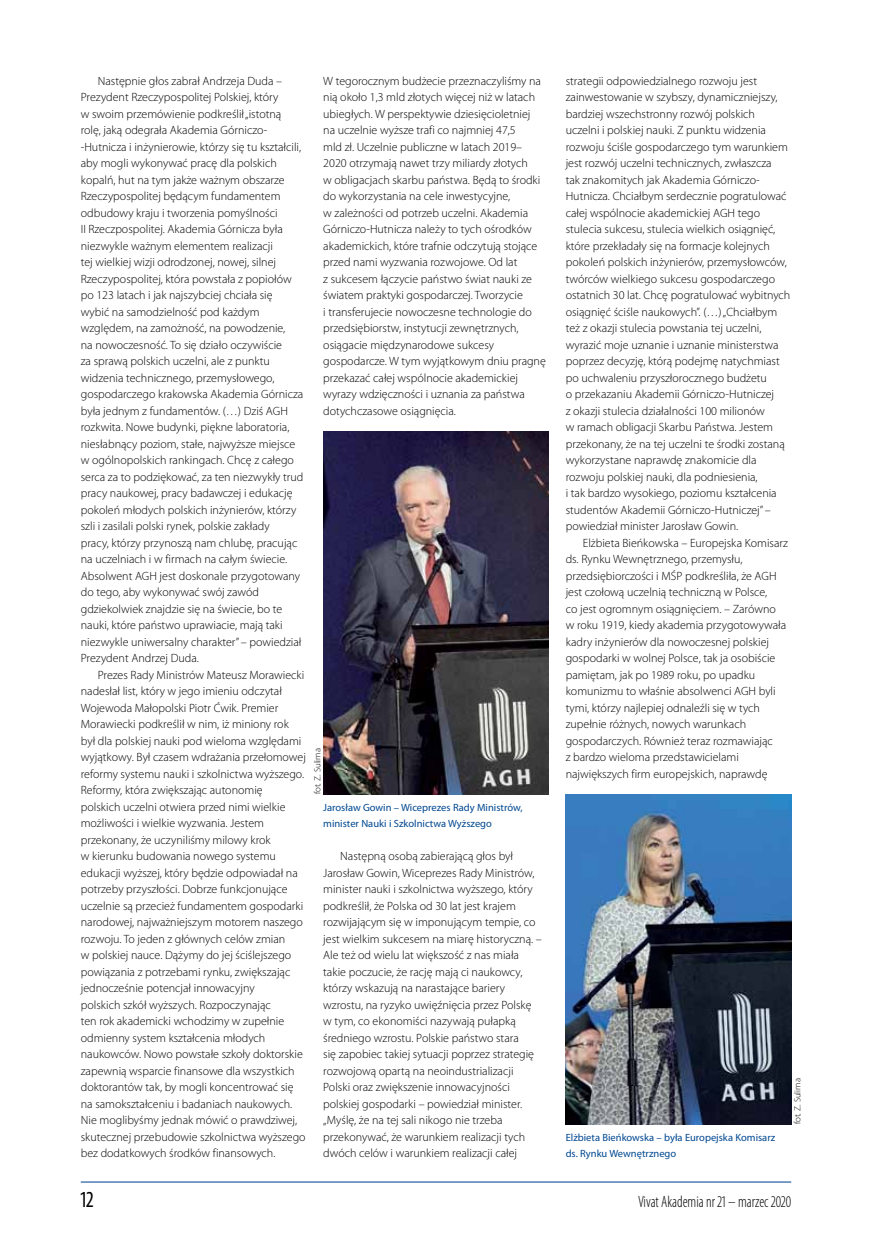
<style>
.page{position:relative;width:872px;height:1242px;background:#fff}
.page>*{position:absolute;margin:0;border:0;box-sizing:border-box;transform-origin:0 0}
.t1{font:condensed 23.1px "Myriad Pro";color:#000;scale:.91 1}
.t2{font:300 condensed 16.5px "Myriad Pro";color:#000;scale:.91 1}
.t3{font:300 12px/16.5px "Myriad Pro";color:#000}
.t4{font:10.5px/16.5px "Myriad Pro";color:#004892}
.t5{font:300 9px "Myriad Pro";color:#000}
</style>
<div class="page">
<hr style="left:81px;top:1181px;width:710px;height:1px;background:#004892">
<img style="left:323px;top:431px;width:226px;height:363px">
<img style="left:566px;top:794px;width:225px;height:330px">
<p class="t3" style="left:81px;top:72px;width:224px;text-indent:17px">Następnie głos zabrał Andrzeja Duda – Prezydent Rzeczypospolitej Polskiej, który<br>w swoim przemówienie podkreślił „istotną rolę, jaką odegrała Akademia Górniczo-Hutnicza i inżynierowie, którzy się tu kształcili, aby mogli wykonywać pracę dla polskich kopalń, hut na tym jakże ważnym obszarze Rzeczypospolitej będącym fundamentem odbudowy kraju i tworzenia pomyślności<br>II Rzeczpospolitej. Akademia Górnicza była niezwykle ważnym elementem realizacji<br>tej wielkiej wizji odrodzonej, nowej, silnej Rzeczypospolitej, która powstała z popiołów po 123 latach i jak najszybciej chciała się wybić na samodzielność pod każdym względem, na zamożność, na powodzenie,<br>na nowoczesność. To się działo oczywiście<br>za sprawą polskich uczelni, ale z punktu widzenia technicznego, przemysłowego, gospodarczego krakowska Akademia Górnicza była jednym z fundamentów. (…) Dziś AGH rozkwita. Nowe budynki, piękne laboratoria, niesłabnący poziom, stałe, najwyższe miejsce w ogólnopolskich rankingach. Chcę z całego serca za to podziękować, za ten niezwykły trud pracy naukowej, pracy badawczej i edukację pokoleń młodych polskich inżynierów, którzy szli i zasilali polski rynek, polskie zakłady<br>pracy, którzy przynoszą nam chlubę, pracując na uczelniach i w firmach na całym świecie.<br>Absolwent AGH jest doskonale przygotowany do tego, aby wykonywać swój zawód gdziekolwiek znajdzie się na świecie, bo te nauki, które państwo uprawiacie, mają taki niezwykle uniwersalny charakter”– powiedział Prezydent Andrzej Duda.</p>
<p class="t3" style="left:81px;top:666px;width:226px;text-indent:17px">Prezes Rady Ministrów Mateusz Morawiecki nadesłał list, który w jego imieniu odczytał Wojewoda Małopolski Piotr Ćwik. Premier Morawiecki podkreślił w nim, iż miniony rok był dla polskiej nauki pod wieloma względami wyjątkowy. Był czasem wdrażania przełomowej reformy systemu nauki i szkolnictwa wyższego.<br>Reformy, która zwiększając autonomię<br>polskich uczelni otwiera przed nimi wielkie możliwości i wielkie wyzwania. Jestem przekonany, że uczyniliśmy milowy krok<br>w kierunku budowania nowego systemu edukacji wyższej, który będzie odpowiadał na potrzeby przyszłości. Dobrze funkcjonujące uczelnie są przecież fundamentem gospodarki narodowej, najważniejszym motorem naszego rozwoju. To jeden z głównych celów zmian<br>w polskiej nauce. Dążymy do jej ściślejszego powiązania z potrzebami rynku, zwiększając jednocześnie potencjał innowacyjny<br>polskich szkół wyższych. Rozpoczynając<br>ten rok akademicki wchodzimy w zupełnie odmienny system kształcenia młodych naukowców. Nowo powstałe szkoły doktorskie zapewnią wsparcie finansowe dla wszystkich doktorantów tak, by mogli koncentrować się na samokształceniu i badaniach naukowych.<br>Nie moglibyśmy jednak mówić o prawdziwej, skutecznej przebudowie szkolnictwa wyższego bez dodatkowych środków finansowych.</p>
<p class="t3" style="left:323px;top:72px;width:224px">W tegorocznym budżecie przeznaczyliśmy na nią około 1,3 mld złotych więcej niż w latach ubiegłych. W perspektywie dziesięcioletniej<br>na uczelnie wyższe trafi co najmniej 47,5<br>mld zł. Uczelnie publiczne w latach 2019– 2020 otrzymają nawet trzy miliardy złotych<br>w obligacjach skarbu państwa. Będą to środki do wykorzystania na cele inwestycyjne,<br>w zależności od potrzeb uczelni. Akademia Górniczo-Hutnicza należy to tych ośrodków akademickich, które trafnie odczytują stojące przed nami wyzwania rozwojowe. Od lat<br>z sukcesem łączycie państwo świat nauki ze światem praktyki gospodarczej. Tworzycie<br>i transferujecie nowoczesne technologie do przedsiębiorstw, instytucji zewnętrznych, osiągacie międzynarodowe sukcesy gospodarcze. W tym wyjątkowym dniu pragnę przekazać całej wspólnocie akademickiej wyrazy wdzięczności i uznania za państwa dotychczasowe osiągnięcia.</p>
<p class="t5" style="left:313px;top:794px;width:48px;rotate:-90deg">fot. Z. Sulima</p>
<p class="t4" style="left:323px;top:799px;width:201px">Jarosław Gowin – Wiceprezes Rady Ministrów, minister Nauki i Szkolnictwa Wyższego</p>
<p class="t3" style="left:323px;top:848px;width:220px;text-indent:17px">Następną osobą zabierającą głos był Jarosław Gowin, Wiceprezes Rady Ministrów, minister nauki i szkolnictwa wyższego, który podkreślił, że Polska od 30 lat jest krajem rozwijającym się w imponującym tempie, co jest wielkim sukcesem na miarę historyczną. – Ale też od wielu lat większość z nas miała takie poczucie, że rację mają ci naukowcy, którzy wskazują na narastające bariery wzrostu, na ryzyko uwięźnięcia przez Polskę w tym, co ekonomiści nazywają pułapką średniego wzrostu. Polskie państwo stara<br>się zapobiec takiej sytuacji poprzez strategię rozwojową opartą na neoindustrializacji Polski oraz zwiększenie innowacyjności polskiej gospodarki – powiedział minister. „Myślę, że na tej sali nikogo nie trzeba przekonywać, że warunkiem realizacji tych dwóch celów i warunkiem realizacji całej</p>
<p class="t3" style="left:566px;top:72px;width:226px">strategii odpowiedzialnego rozwoju jest zainwestowanie w szybszy, dynamiczniejszy, bardziej wszechstronny rozwój polskich uczelni i polskiej nauki. Z punktu widzenia rozwoju ściśle gospodarczego tym warunkiem jest rozwój uczelni technicznych, zwłaszcza<br>tak znakomitych jak Akademia Górniczo-Hutnicza. Chciałbym serdecznie pogratulować całej wspólnocie akademickiej AGH tego stulecia sukcesu, stulecia wielkich osiągnięć, które przekładały się na formacje kolejnych pokoleń polskich inżynierów, przemysłowców, twórców wielkiego sukcesu gospodarczego ostatnich 30 lat. Chcę pogratulować wybitnych osiągnięć ściśle naukowych”. (…) „Chciałbym też z okazji stulecia powstania tej uczelni, wyrazić moje uznanie i uznanie ministerstwa poprzez decyzję, którą podejmę natychmiast po uchwaleniu przyszłorocznego budżetu<br>o przekazaniu Akademii Górniczo-Hutniczej<br>z okazji stulecia działalności 100 milionów<br>w ramach obligacji Skarbu Państwa. Jestem przekonany, że na tej uczelni te środki zostaną wykorzystane naprawdę znakomicie dla rozwoju polskiej nauki, dla podniesienia,<br>i tak bardzo wysokiego, poziomu kształcenia studentów Akademii Górniczo-Hutniczej”– powiedział minister Jarosław Gowin.</p>
<p class="t3" style="left:566px;top:534px;width:224px;text-indent:17px">Elżbieta Bieńkowska – Europejska Komisarz ds. Rynku Wewnętrznego, przemysłu, przedsiębiorczości i MŚP podkreśliła, że AGH jest czołową uczelnią techniczną w Polsce,<br>co jest ogromnym osiągnięciem. – Zarówno<br>w roku 1919, kiedy akademia przygotowywała kadry inżynierów dla nowoczesnej polskiej gospodarki w wolnej Polsce, tak ja osobiście pamiętam, jak po 1989 roku, po upadku komunizmu to właśnie absolwenci AGH byli tymi, którzy najlepiej odnaleźli się w tych zupełnie różnych, nowych warunkach gospodarczych. Również teraz rozmawiając<br>z bardzo wieloma przedstawicielami największych firm europejskich, naprawdę</p>
<p class="t4" style="left:566px;top:1129px;width:211px">Elżbieta Bieńkowska – była Europejska Komisarz ds. Rynku Wewnętrznego</p>
<p class="t5" style="left:792px;top:1124px;width:48px;rotate:-90deg">fot. Z. Sulima</p>
<h1 class="t1" style="left:81px;top:1186px;width:15px">12</h1>
<h2 class="t2" style="left:638px;top:1192px;width:170px">Vivat Akademia nr 21 – marzec 2020</h2>
</div>
